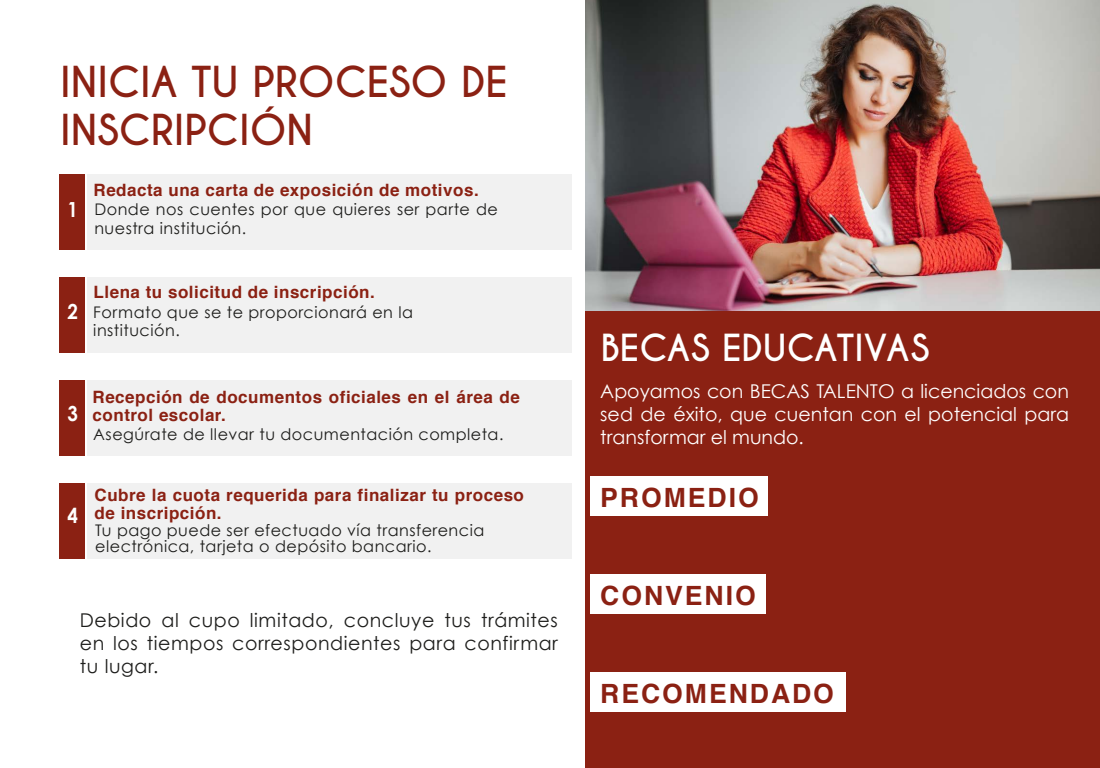
<style>
.page{position:relative;width:1100px;height:768px;background:#fff}
.page>*{position:absolute;margin:0;border:0;box-sizing:border-box;transform-origin:0 0}
.t1{font:700 40px/48px "Caviar Dreams";color:#8b2113}
.t2{font:700 35px "Caviar Dreams";color:#fff}
.t3{font:700 26.5px "Helvetica";letter-spacing:.075em;color:#8b2113}
.t4{font:700 20.8px "Century Gothic";color:#fff;scale:.9 1}
.t5{font:19px/22.8px "Century Gothic";color:#fff;text-align:justify}
.t6{font:19px/22.8px "Century Gothic";letter-spacing:.03em;color:#1d1d1b;text-align:justify}
.t7{font:700 17px/18px "Helvetica";letter-spacing:.03em;color:#8b2113}
.t8{font:16px/19px "Century Gothic";letter-spacing:.03em;color:#1d1d1b}
</style>
<div class="page">
<div style="left:585px;top:311px;width:515px;height:457px;background:#8b2113"></div>
<div style="left:590px;top:476px;width:178px;height:39px;background:#fff"></div>
<div style="left:590px;top:574px;width:176px;height:39px;background:#fff"></div>
<div style="left:590px;top:672px;width:256px;height:39px;background:#fff"></div>
<img style="left:585px;top:0;width:515px;height:311px">
<div style="left:88px;top:278px;width:484px;height:75px;background:#f1f1f1"></div>
<div style="left:88px;top:380px;width:484px;height:76px;background:#f1f1f1"></div>
<div style="left:88px;top:483px;width:484px;height:76px;background:#f1f1f1"></div>
<div style="left:60px;top:278px;width:25px;height:75px;background:#8b2113"></div>
<div style="left:88px;top:174px;width:484px;height:75px;background:#f1f1f1"></div>
<div style="left:60px;top:174px;width:25px;height:75px;background:#8b2113"></div>
<div style="left:60px;top:380px;width:25px;height:76px;background:#8b2113"></div>
<div style="left:60px;top:483px;width:25px;height:76px;background:#8b2113"></div>
<h1 class="t1" style="left:60px;top:59px;width:449px">INICIA TU PROCESO DE<br>INSCRIPCIÓN</h1>
<h3 class="t4" style="left:68px;top:196px;width:13px">1</h3>
<p class="t7" style="left:94px;top:182px;width:387px">Redacta una carta de exposición de motivos.</p>
<p class="t8" style="left:94px;top:199px;width:405px">Donde nos cuentes por que quieres ser parte de nuestra institución.</p>
<h3 class="t4" style="left:68px;top:298px;width:13px">2</h3>
<p class="t7" style="left:94px;top:284px;width:283px">Llena tu solicitud de inscripción.</p>
<p class="t8" style="left:93px;top:303px;width:321px;line-height:18px">Formato que se te proporcionará en la institución.</p>
<h3 class="t4" style="left:68px;top:400px;width:13px">3</h3>
<p class="t7" style="left:93px;top:389px;width:429px">Recepción de documentos oficiales en el área de control escolar.</p>
<p class="t8" style="left:93px;top:424px;width:412px">Asegúrate de llevar tu documentación completa.</p>
<h3 class="t4" style="left:68px;top:502px;width:13px">4</h3>
<p class="t7" style="left:95px;top:487px;width:431px">Cubre la cuota requerida para finalizar tu proceso de inscripción.</p>
<p class="t8" style="left:95px;top:522px;width:391px;line-height:16px">Tu pago puede ser efectuado vía transferencia electrónica, tarjeta o depósito bancario.</p>
<p class="t6" style="left:80px;top:608px;width:480px">Debido al cupo limitado, concluye tus trámites en los tiempos correspondientes para confirmar tu lugar.</p>
<h2 class="t2" style="left:601px;top:326px;width:330px">BECAS EDUCATIVAS</h2>
<p class="t5" style="left:600px;top:379px;width:470px">Apoyamos con BECAS TALENTO a licenciados con sed de éxito, que cuentan con el potencial para transformar el mundo.</p>
<h3 class="t3" style="left:600px;top:486px;width:160px">PROMEDIO</h3>
<h3 class="t3" style="left:600px;top:584px;width:157px">CONVENIO</h3>
<h3 class="t3" style="left:600px;top:682px;width:235px">RECOMENDADO</h3>
</div>
